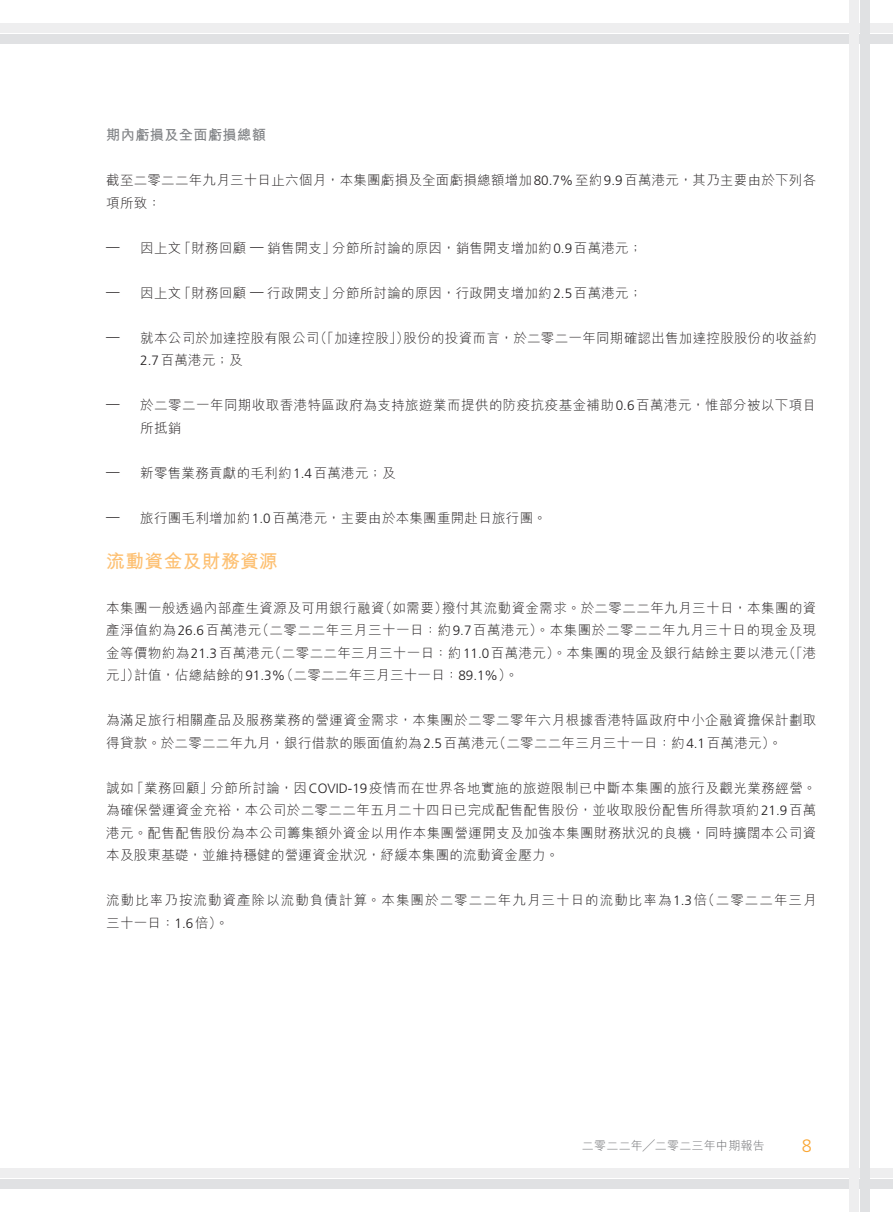
<style>
.page{position:relative;width:893px;height:1212px;background:#fff}
.page>*{position:absolute;margin:0;border:0;box-sizing:border-box;transform-origin:0 0}
._02_H2{font:700 18.75px "M Hei HK";letter-spacing:.02em;color:#fdbf70}
.t1{font:300 18px "Frutiger LT Std";color:#faa634}
._03_H3{font:700 14.25px "M Hei HK";letter-spacing:.02em;color:#808285}
._00_txt{font:300 13.5px/22.5px "M Hei HK";letter-spacing:.03em;color:#231f20}
._00_txt-2{font:300 13.5px/22.5px "M Hei HK";letter-spacing:.08em;color:#231f20}
._00_txt-3{font:300 13.5px "Frutiger LT Std";color:#231f20}
.t2{font:300 12px "M Hei HK";letter-spacing:.02em;color:#6c6d70}
.s1{font-family:"Frutiger LT Std"}
</style>
<div class="page">
<div style="left:0;top:23px;width:893px;height:10px;background:#eeeeef"></div>
<div style="left:0;top:34px;width:893px;height:10px;background:#e0e1e3"></div>
<div style="left:0;top:1168px;width:893px;height:10px;background:#eeeeef"></div>
<div style="left:0;top:1179px;width:893px;height:10px;background:#e0e1e3"></div>
<div style="left:860px;top:0;width:10px;height:1212px;background:#e0e1e3"></div>
<div style="left:849px;top:0;width:10px;height:1212px;background:#eeeeef"></div>
<p class="_03_H3" style="left:106px;top:125px;width:161px">期內虧損及全面虧損總額</p>
<p class="_00_txt" style="left:106px;top:169px;width:711px">截至二零二二年九月三十日止六個月，本集團虧損及全面虧損總額增加<span class="s1">80.7%</span>至約<span class="s1">9.9</span>百萬港元，其乃主要由於下列各項所致：</p>
<p class="_00_txt" style="left:332px;top:236px;width:311px">分節所討論的原因，銷售開支增加約<span class="s1">0.9</span>百萬港元;</p>
<p class="_00_txt" style="left:267px;top:236px;width:70px">銷售開支」</p>
<p class="_00_txt" style="left:178px;top:236px;width:70px">「財務回顧</p>
<p class="_00_txt" style="left:140px;top:236px;width:43px">因上文</p>
<p class="_00_txt-3" style="left:106px;top:238px;width:15px">—</p>
<p class="_00_txt-3" style="left:250px;top:238px;width:15px">—</p>
<p class="_00_txt-3" style="left:106px;top:283px;width:15px">—</p>
<p class="_00_txt-3" style="left:106px;top:328px;width:15px">—</p>
<p class="_00_txt-3" style="left:106px;top:396px;width:15px">—</p>
<p class="_00_txt-3" style="left:106px;top:463px;width:15px">—</p>
<p class="_00_txt" style="left:267px;top:281px;width:70px">行政開支」</p>
<p class="_00_txt" style="left:332px;top:281px;width:311px">分節所討論的原因，行政開支增加約<span class="s1">2.5</span>百萬港元;</p>
<p class="_00_txt" style="left:178px;top:281px;width:70px">「財務回顧</p>
<p class="_00_txt" style="left:140px;top:281px;width:43px">因上文</p>
<p class="_00_txt-3" style="left:250px;top:283px;width:15px">—</p>
<p class="_00_txt" style="left:314px;top:326px;width:97px">（「加達控股」）</p>
<p class="_00_txt" style="left:404px;top:326px;width:415px">股份的投資而言，於二零二一年同期確認出售加達控股股份的收益約</p>
<p class="_00_txt" style="left:140px;top:326px;width:181px">就本公司於加達控股有限公司</p>
<p class="_00_txt" style="left:140px;top:349px;width:104px"><span class="s1">2.7</span>百萬港元；及</p>
<p class="_00_txt" style="left:140px;top:394px;width:677px">於二零二一年同期收取香港特區政府為支持旅遊業而提供的防疫抗疫基金補助<span class="s1">0.6</span>百萬港元，惟部分被以下項目</p>
<p class="_00_txt" style="left:140px;top:416px;width:43px">所抵銷</p>
<p class="_00_txt" style="left:140px;top:461px;width:257px">新零售業務貢獻的毛利約<span class="s1">1.4</span>百萬港元；及</p>
<p class="_00_txt" style="left:140px;top:506px;width:408px">旅行團毛利增加約<span class="s1">1.0</span>百萬港元，主要由於本集團重開赴日旅行團。</p>
<p class="_00_txt-3" style="left:106px;top:508px;width:15px">—</p>
<p class="_02_H2" style="left:106px;top:547px;width:173px">流動資金及財務資源</p>
<p class="_00_txt" style="left:379px;top:596px;width:70px">（如需要）</p>
<p class="_00_txt" style="left:442px;top:596px;width:376px">撥付其流動資金需求。於二零二二年九月三十日，本集團的資</p>
<p class="_00_txt" style="left:256px;top:596px;width:562px;text-indent:-149px">本集團一般透過內部產生資源及可用銀行融資<br>（二零二二年三月三十一日：約<span class="s1">9.7</span>百萬港元）。本集團於二零二二年九月三十日的現金及現</p>
<p class="_00_txt" style="left:106px;top:619px;width:157px">產淨值約為<span class="s1">26.6</span>百萬港元</p>
<p class="_00_txt" style="left:268px;top:641px;width:521px">（二零二二年三月三十一日：約<span class="s1">11.0</span>百萬港元）。本集團的現金及銀行結餘主要以港元</p>
<p class="_00_txt" style="left:783px;top:641px;width:35px">（「港</p>
<p class="_00_txt" style="left:106px;top:641px;width:169px">金等價物約為<span class="s1">21.3</span>百萬港元</p>
<p class="_00_txt" style="left:106px;top:664px;width:35px">元」）</p>
<p class="_00_txt" style="left:493px;top:709px;width:325px;text-indent:-387px">為滿足旅行相關產品及服務業務的營運資金需求，本集團於二零二零年六月根據香港特區政府中小企融資擔保計劃取（二零二二年三月三十一日：約<span class="s1">4.1</span>百萬港元。(</p>
<p class="_00_txt" style="left:280px;top:664px;width:240px">（二零二二年三月三十一日：<span class="s1">89.1%</span> 。(</p>
<p class="_00_txt" style="left:134px;top:664px;width:152px">計值，佔總結餘的<span class="s1">91.3%</span></p>
<p class="_00_txt" style="left:106px;top:731px;width:394px">得貸款。於二零二二年九月，銀行借款的賬面值約為<span class="s1">2.5</span>百萬港元</p>
<p class="_00_txt" style="left:210px;top:776px;width:608px">分節所討論，因<span class="s1">COVID-19</span>疫情而在世界各地實施的旅遊限制已中斷本集團的旅行及觀光業務經營。</p>
<p class="_00_txt" style="left:106px;top:776px;width:712px">誠如<br>為確保營運資金充裕，本公司於二零二二年五月二十四日已完成配售配售股份，並收取股份配售所得款項約<span class="s1">21.9</span>百萬港元。配售配售股份為本公司籌集額外資金以用作本集團營運開支及加強本集團財務狀況的良機，同時擴闊本公司資本及股東基礎，並維持穩健的營運資金狀況，紓緩本集團的流動資金壓力。</p>
<p class="_00_txt-2" style="left:106px;top:889px;width:712px">流動比率乃按流動資產除以流動負債計算。本集團於二零二二年九月三十日的流動比率為<span class="s1">1.3</span> （倍 二零二二年三月三十一日：<span class="s1">1.6</span>倍。(</p>
<p class="_00_txt" style="left:130px;top:776px;width:85px">「業務回顧」</p>
<p class="t2" style="left:582px;top:1139px;width:184px">二零二二年╱二零二三年中期報告</p>
<h2 class="t1" style="left:802px;top:1135px;width:12px">8</h2>
</div>
